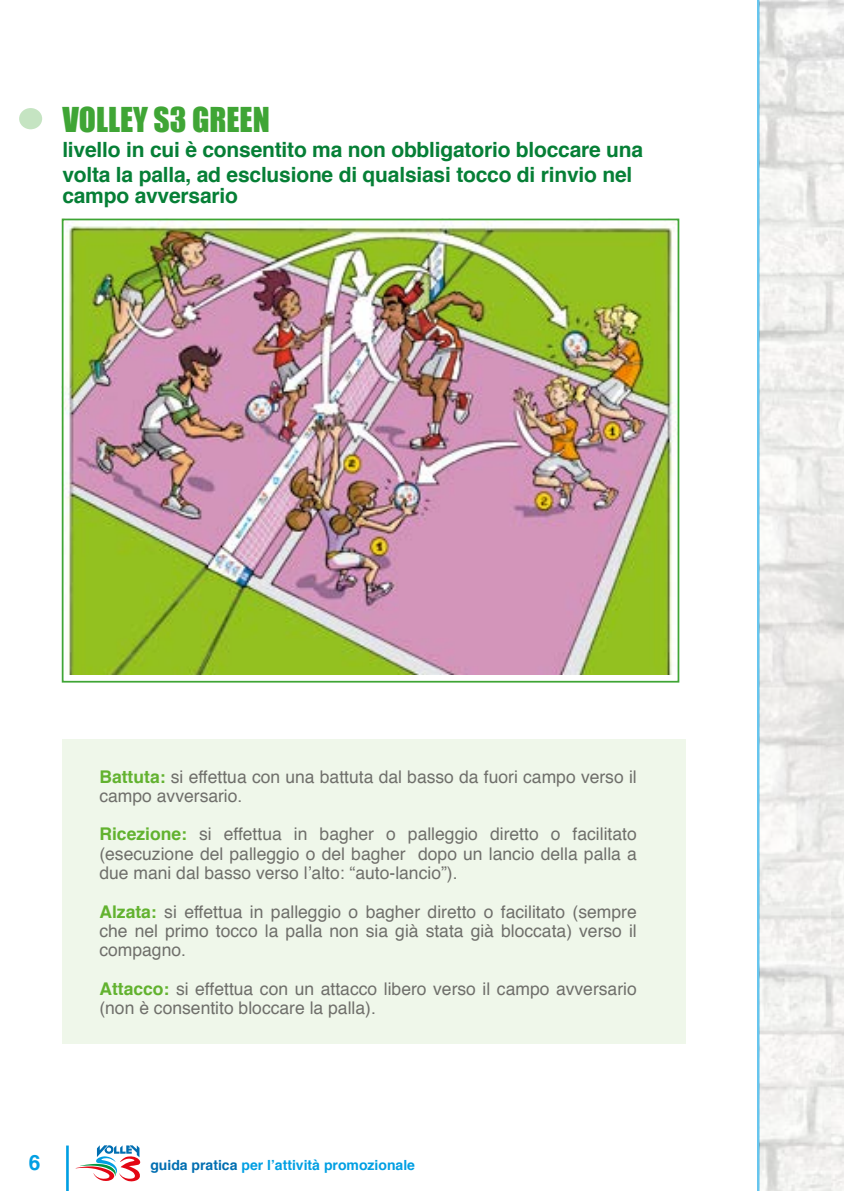
<style>
.page{position:relative;width:844px;height:1191px;background:#fff}
.page>*{position:absolute;margin:0;border:0;box-sizing:border-box;transform-origin:0 0}
.t1{font:31.5px "Impact";color:#3fa535}
.t2{font:700 21px/25.2px "Helvetica";letter-spacing:-.01em;color:#067f36}
.t3{font:700 21px "Helvetica";color:#009fe3}
.t4{font:17.5px/19.2px "Helvetica";color:#6f6f6b}
.t5{font:700 14px "Helvetica";color:#009fe3}
.s1{font-weight:700;color:#62b22f}
.s2{color:#006eb1}
</style>
<div class="page">
<hr style="left:66px;top:1145px;width:3px;height:46px;background:#009fe3">
<hr style="left:756px;top:0;width:3px;height:1191px;background:#009fe3">
<img style="left:759px;top:0;width:69px;height:891px">
<img style="left:828px;top:0;width:15px;height:1191px">
<img style="left:759px;top:891px;width:71px;height:300px">
<svg style="left:76px;top:1145px;width:65px;height:37px"></svg>
<img style="left:65px;top:222px;width:611px;height:452px">
<div style="left:62px;top:739px;width:623px;height:304px;background:#eff7ea"></div>
<div style="left:62px;top:219px;width:617px;height:463px;border:2px solid #3fa535"></div>
<div style="left:19px;top:108px;width:23px;height:21px;background:#c5e4c2;border-radius:50%"></div>
<h1 class="t1" style="left:62px;top:95px;width:209px">VOLLEY S3 GREEN</h1>
<p class="t2" style="left:62px;top:137px;width:582px">livello in cui è consentito ma non obbligatorio bloccare una volta la palla, ad esclusione di qualsiasi tocco di rinvio nel</p>
<p class="t2" style="left:62px;top:183px;width:177px">campo avversario</p>
<p class="t4" style="left:99px;top:767px;width:538px"><span class="s1">Battuta:</span> si effettua con una battuta dal basso da fuori campo verso il campo avversario.</p>
<p class="t4" style="left:99px;top:825px;width:539px;text-align:justify"><span class="s1">Ricezione:</span> si effettua in bagher o palleggio diretto o facilitato (esecuzione del palleggio o del bagher dopo un lancio della palla a due mani dal basso verso l’alto: “auto-lancio”).</p>
<p class="t4" style="left:99px;top:902px;width:539px;text-align:justify"><span class="s1">Alzata:</span> si effettua in palleggio o bagher diretto o facilitato (sempre che nel primo tocco la palla non sia già stata già bloccata) verso il compagno.</p>
<p class="t4" style="left:99px;top:979px;width:538px"><span class="s1">Attacco:</span> si effettua con un attacco libero verso il campo avversario (non è consentito bloccare la palla).</p>
<p class="t3" style="left:29px;top:1145px;width:13px">6</p>
<p class="t5" style="left:150px;top:1153px;width:266px"><span class="s2">guida pratica</span> per l’attività promozionale</p>
</div>
